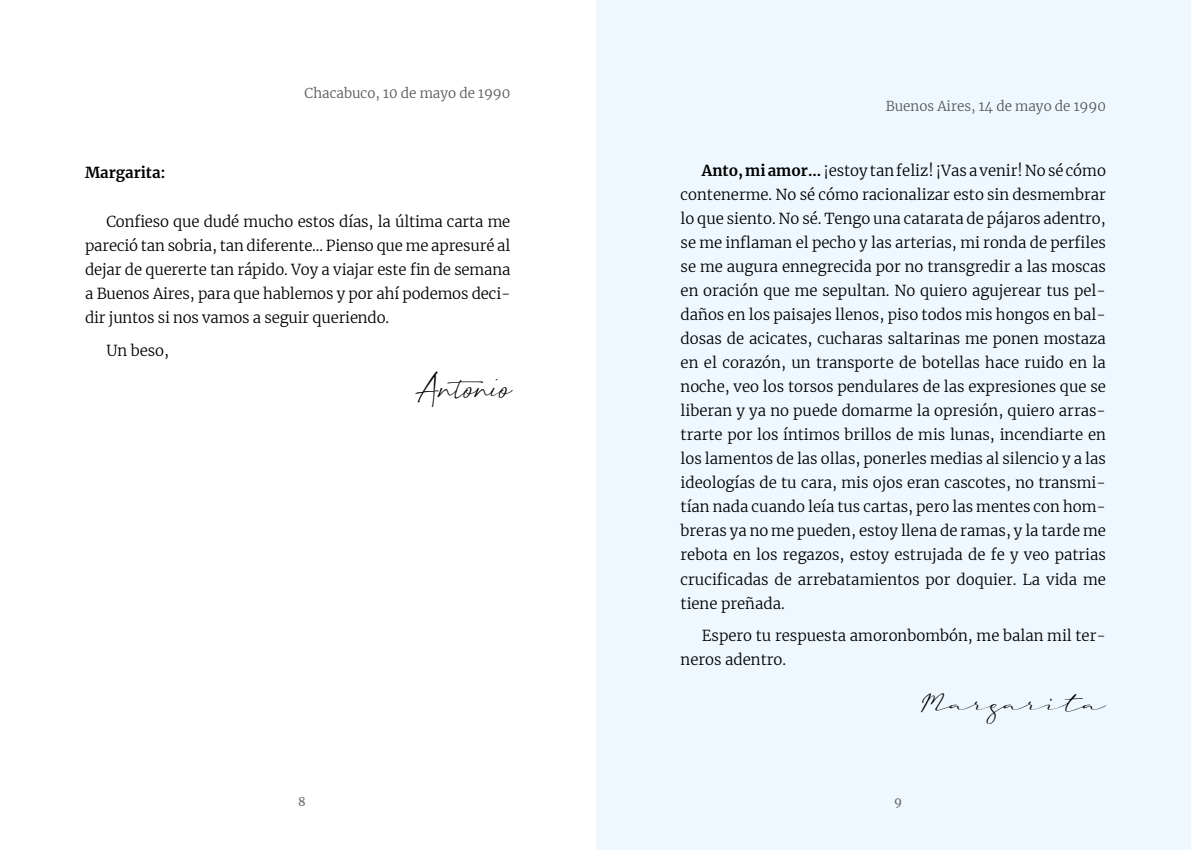
<style>
.page{position:relative;width:1191px;height:851px;background:#fff}
.page>*{position:absolute;margin:0;border:0;box-sizing:border-box;transform-origin:0 0}
.t1{font:40.5px "Handletters Demo";color:#000}
.t2{font:31.5px "a Auto Signature";color:#000}
.t3{font:300 15px/24px "Merriweather";color:#000;text-align:justify}
.t4{font:700 15px "Merriweather";color:#000}
.t5{font:300 13.5px "Merriweather";color:#575756}
.t6{font:12px "Merriweather";color:#666665}
.s1{font-weight:700}
</style>
<div class="page">
<div style="left:596px;top:1px;width:594px;height:849px;background:#eff8fe"></div>
<p class="t5" style="left:304px;top:84px;width:207px">Chacabuco, 10 de mayo de 1990</p>
<p class="t4" style="left:85px;top:162px;width:82px">Margarita:</p>
<p class="t3" style="left:85px;top:209px;width:427px;text-indent:21px">Confieso que dudé mucho estos días, la última carta me pareció tan sobria, tan diferente... Pienso que me apresuré al dejar de quererte tan rápido. Voy a viajar este fin de semana a Buenos Aires, para que hablemos y por ahí podemos deci&shy;dir juntos si nos vamos a seguir queriendo.</p>
<p class="t3" style="left:106px;top:337px;width:64px">Un beso,</p>
<h1 class="t1" style="left:421px;top:367px;width:91px">Antonio</h1>
<p class="t6" style="left:298px;top:793px;width:9px">8</p>
<p class="t5" style="left:885px;top:97px;width:222px">Buenos Aires, 14 de mayo de 1990</p>
<p class="t3" style="left:680px;top:158px;width:427px;text-indent:21px"><span class="s1">Anto, mi amor...</span> ¡estoy tan feliz! ¡Vas a venir! No sé cómo contenerme. No sé cómo racionalizar esto sin desmembrar lo que siento. No sé. Tengo una catarata de pájaros adentro, se me inflaman el pecho y las arterias, mi ronda de perfiles se me augura ennegrecida por no transgredir a las moscas en oración que me sepultan. No quiero agujerear tus pel&shy;daños en los paisajes llenos, piso todos mis hongos en bal&shy;dosas de acicates, cucharas saltarinas me ponen mostaza en el corazón, un transporte de botellas hace ruido en la noche, veo los torsos pendulares de las expresiones que se liberan y ya no puede domarme la opresión, quiero arras&shy;trarte por los íntimos brillos de mis lunas, incendiarte en los lamentos de las ollas, ponerles medias al silencio y a las ideologías de tu cara, mis ojos eran cascotes, no transmi&shy;tían nada cuando leía tus cartas, pero las mentes con hom&shy;breras ya no me pueden, estoy llena de ramas, y la tarde me rebota en los regazos, estoy estrujada de fe y veo patrias crucificadas de arrebatamientos por doquier. La vida me tiene preñada.</p>
<p class="t3" style="left:680px;top:623px;width:427px;text-indent:21px">Espero tu respuesta amoronbombón, me balan mil ter&shy;neros adentro.</p>
<h2 class="t2" style="left:922px;top:680px;width:185px">Margarita</h2>
<p class="t6" style="left:894px;top:793px;width:9px">9</p>
</div>
